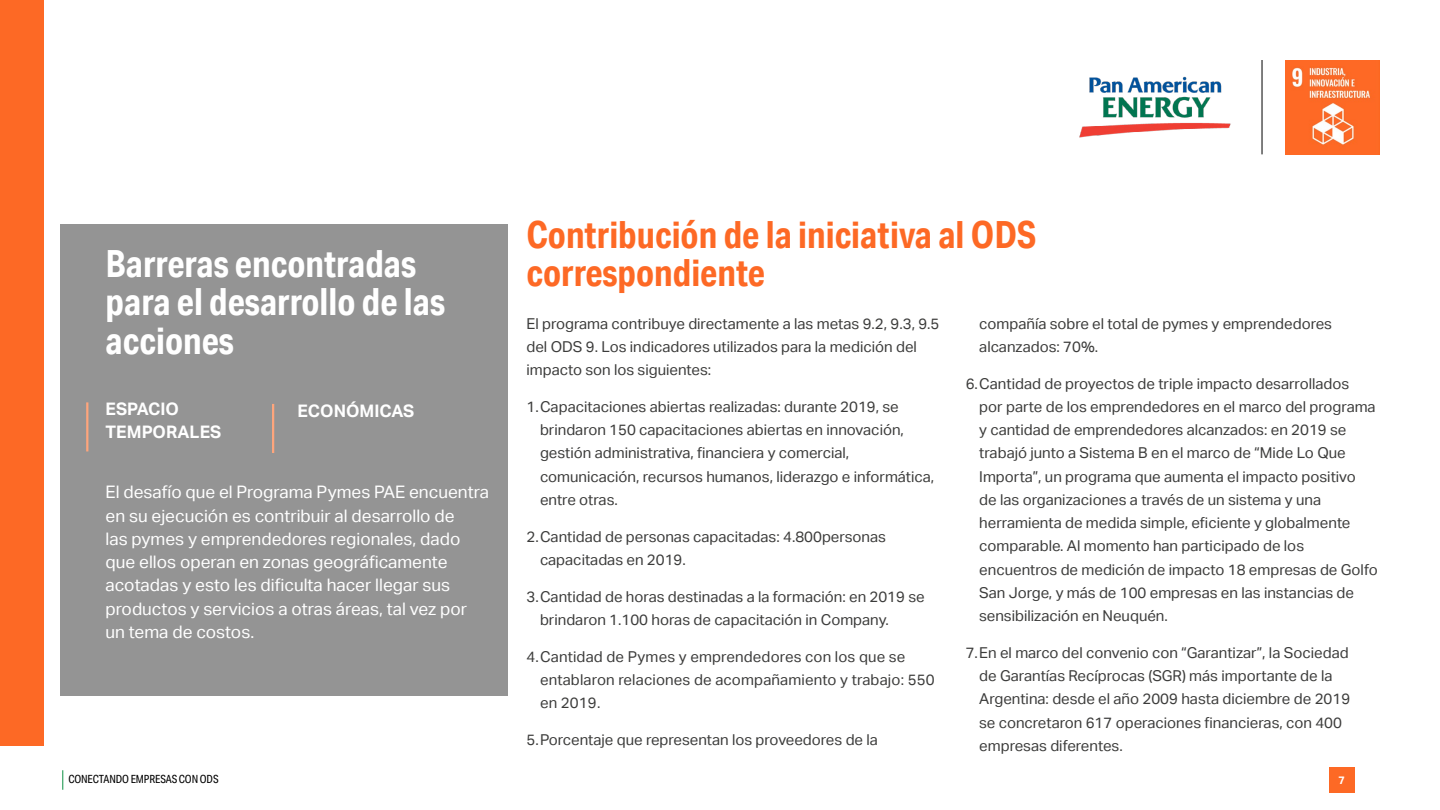
<style>
.page{position:relative;width:1440px;height:810px;background:#fff}
.page>*{position:absolute;margin:0;border:0;box-sizing:border-box;transform-origin:0 0}
.t1{font:700 37.5px/38.2px "Aktiv Grotesk Cd";color:#fff}
.t2{font:700 37.5px/38.2px "Aktiv Grotesk Cd";color:#fd6925}
.t3{font:17.25px/23.2px "Aktiv Grotesk";color:#fff}
.t4{font:700 17.25px/23.2px "Aktiv Grotesk";color:#fff}
.t5{font:15px/23.2px "Aktiv Grotesk";color:#3c3c3b}
.t6{font:11.25px "Aktiv Grotesk Cd";letter-spacing:-.01em;color:#000}
.t7{font:700 10.88px "Aktiv Grotesk";color:#fff}
</style>
<div class="page">
<svg style="left:62px;top:770px;width:1px;height:20px"></svg>
<div style="left:1329px;top:767px;width:25px;height:26px;background:#fd6925"></div>
<img style="left:1285px;top:60px;width:95px;height:95px">
<hr style="left:1262px;top:60px;width:1px;height:94px;background:#000">
<img style="left:1079px;top:76px;width:152px;height:62px">
<div style="left:0;top:0;width:44px;height:746px;background:#fd6925"></div>
<div style="left:60px;top:225px;width:448px;height:471px;background:#949494"></div>
<hr style="left:86px;top:402px;width:2px;height:49px;background:#fea57c">
<hr style="left:272px;top:404px;width:2px;height:49px;background:#fea57c">
<p class="t1" style="left:106px;top:244px;width:341px">Barreras encontradas para el desarrollo de las acciones</p>
<p class="t4" style="left:106px;top:397px;width:117px">ESPACIO<br>TEMPORALES</p>
<p class="t4" style="left:297px;top:399px;width:118px">ECONÓMICAS</p>
<p class="t3" style="left:106px;top:481px;width:385px">El desafío que el Programa Pymes PAE encuentra en su ejecución es contribuir al desarrollo de<br>las pymes y emprendedores regionales, dado que ellos operan en zonas geográficamente acotadas y esto les dificulta hacer llegar sus productos y servicios a otras áreas, tal vez por un tema de costos.</p>
<p class="t2" style="left:526px;top:215px;width:512px">Contribución de la iniciativa al ODS correspondiente</p>
<p class="t5" style="left:526px;top:312px;width:415px">El programa contribuye directamente a las metas 9.2, 9.3, 9.5 del ODS 9. Los indicadores utilizados para la medición del impacto son los siguientes:</p>
<p class="t5" style="left:540px;top:395px;width:396px;text-indent:-14px">1.Capacitaciones abiertas realizadas: durante 2019, se brindaron 150 capacitaciones abiertas en innovación, gestión administrativa, financiera y comercial, comunicación, recursos humanos, liderazgo e informática, entre otras.</p>
<p class="t5" style="left:540px;top:525px;width:347px;text-indent:-14px">2.Cantidad de personas capacitadas: 4.800personas capacitadas en 2019.</p>
<p class="t5" style="left:540px;top:585px;width:386px;text-indent:-14px">3.Cantidad de horas destinadas a la formación: en 2019 se brindaron 1.100 horas de capacitación in Company.</p>
<p class="t5" style="left:540px;top:645px;width:396px;text-indent:-14px">4.Cantidad de Pymes y emprendedores con los que se entablaron relaciones de acompañamiento y trabajo: 550 en 2019.</p>
<p class="t5" style="left:526px;top:728px;width:353px">5.Porcentaje que representan los proveedores de la</p>
<p class="t5" style="left:979px;top:312px;width:354px">compañía sobre el total de pymes y emprendedores alcanzados: 70%.</p>
<p class="t5" style="left:979px;top:372px;width:400px;text-indent:-14px">6.Cantidad de proyectos de triple impacto desarrollados<br>por parte de los emprendedores en el marco del programa y cantidad de emprendedores alcanzados: en 2019 se trabajó junto a Sistema B en el marco de “Mide Lo Que Importa”, un programa que aumenta el impacto positivo<br>de las organizaciones a través de un sistema y una herramienta de medida simple, eficiente y globalmente comparable. Al momento han participado de los encuentros de medición de impacto 18 empresas de Golfo San Jorge, y más de 100 empresas en las instancias de sensibilización en Neuquén.</p>
<p class="t5" style="left:979px;top:641px;width:372px;text-indent:-14px">7.En el marco del convenio con “Garantizar”, la Sociedad de Garantías Recíprocas (SGR) más importante de la Argentina: desde el año 2009 hasta diciembre de 2019 se concretaron 617 operaciones financieras, con 400 empresas diferentes.</p>
<p class="t6" style="left:68px;top:773px;width:152px">CONECTANDO EMPRESAS CON ODS</p>
<p class="t7" style="left:1338px;top:774px;width:8px">7</p>
</div>
